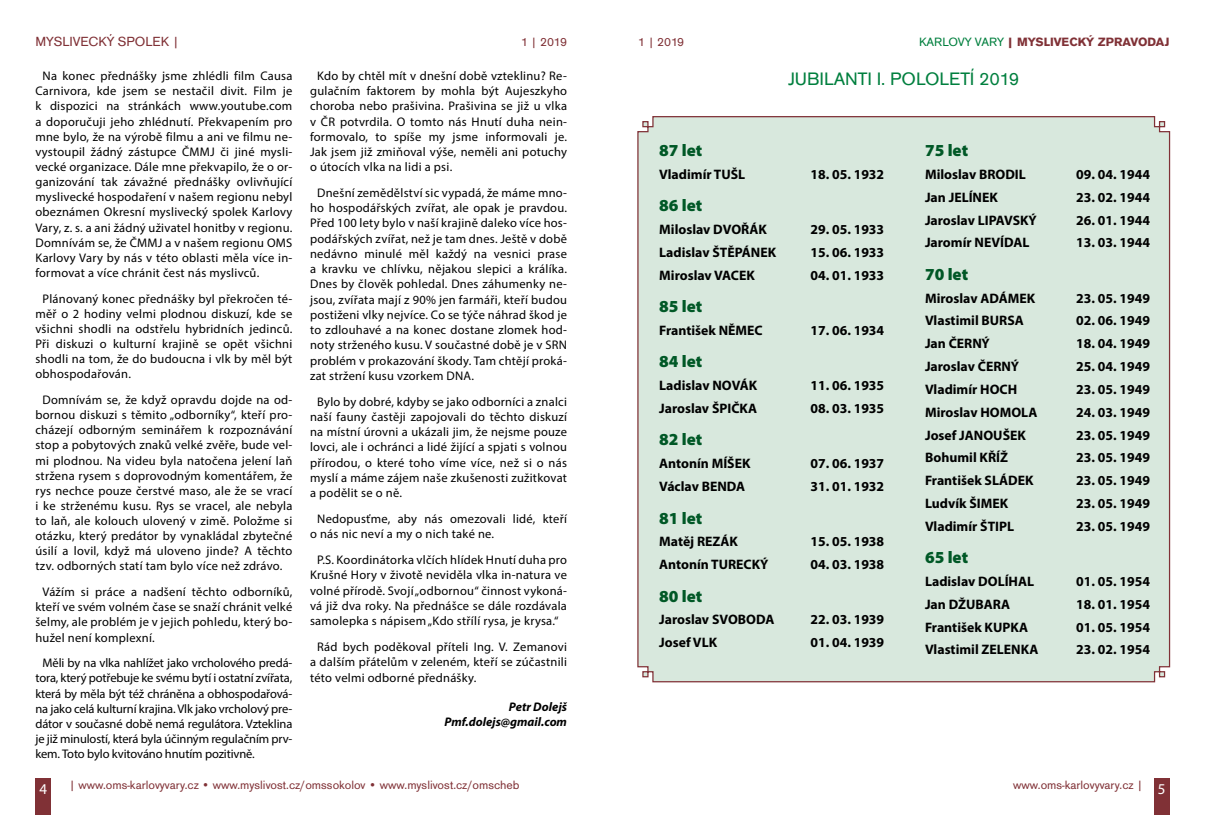
<style>
.page{position:relative;width:1205px;height:815px;background:#fff}
.page>*{position:absolute;margin:0;border:0;box-sizing:border-box;transform-origin:0 0}
.t1{font:18.75px "Accius TEE";color:#007f3e}
.t2{font:900 16.88px "Myriad Pro";color:#005826}
.t3{font:15px "Myriad Pro";color:#fff}
.t4{font:700 13.75px "Myriad Pro";color:#000}
.t5{font:13.75px "Accius TEE";color:#803136}
.t6{font:12.5px/15.1px "Myriad Pro";letter-spacing:.02em;color:#000;text-align:justify}
.t7{font:12.5px "Accius TEE";color:#803136}
.t8{font:700 12.5px "Accius TEE";color:#803136}
.t9{font:italic 700 12.5px/15px "Myriad Pro";color:#000;text-align:right}
.s1{font-weight:400;color:#007f3e}
</style>
<div class="page">
<div style="left:637px;top:116px;width:534px;height:567px;background:#d8e8dd"></div>
<div style="left:35px;top:779px;width:16px;height:36px;background:#803136"></div>
<div style="left:1153px;top:779px;width:16px;height:36px;background:#803136"></div>
<p class="t5" style="left:35px;top:34px;width:145px">MYSLIVECKÝ SPOLEK |</p>
<p class="t7" style="left:521px;top:35px;width:48px">1 | 2019</p>
<p class="t7" style="left:638px;top:35px;width:48px">1 | 2019</p>
<p class="t8" style="left:919px;top:35px;width:252px"><span class="s1">KARLOVY VARY</span> | MYSLIVECKÝ ZPRAVODAJ</p>
<p class="t6" style="left:35px;top:68px;width:258px;text-indent:7px">Na konec přednášky jsme zhlédli film Causa Carnivora, kde jsem se nestačil divit. Film je k dispozici na stránkách www.youtube.com a doporučuji jeho zhlédnutí. Překvapením pro mne bylo, že na výrobě filmu a ani ve filmu ne&shy;vystoupil žádný zástupce ČMMJ či jiné mysli&shy;vecké organizace. Dále mne překvapilo, že o or&shy;ganizování tak závažné přednášky ovlivňující myslivecké hospodaření v našem regionu nebyl obeznámen Okresní myslivecký spolek Karlovy Vary, z. s. a ani žádný uživatel honitby v regionu.<br>Domnívám se, že ČMMJ a v našem regionu OMS Karlovy Vary by nás v této oblasti měla více in&shy;formovat a více chránit čest nás myslivců.</p>
<p class="t6" style="left:35px;top:291px;width:258px;text-indent:7px">Plánovaný konec přednášky byl překročen té&shy;měř o 2 hodiny velmi plodnou diskuzí, kde se všichni shodli na odstřelu hybridních jedinců.<br>Při diskuzi o kulturní krajině se opět všichni shodli na tom, že do budoucna i vlk by měl být obhospodařován.</p>
<p class="t6" style="left:35px;top:392px;width:258px;text-indent:7px">Domnívám se, že když opravdu dojde na od&shy;bornou diskuzi s těmito „odborníky“, kteří pro&shy;cházejí odborným seminářem k rozpoznávání stop a pobytových znaků velké zvěře, bude vel&shy;mi plodnou. Na videu byla natočena jelení laň stržena rysem s doprovodným komentářem, že rys nechce pouze čerstvé maso, ale že se vrací i ke strženému kusu. Rys se vracel, ale nebyla to laň, ale kolouch ulovený v zimě. Položme si otázku, který predátor by vynakládal zbytečné úsilí a lovil, když má uloveno jinde? A těchto tzv. odborných statí tam bylo více než zdrávo.</p>
<p class="t6" style="left:35px;top:584px;width:258px;text-indent:7px">Vážím si práce a nadšení těchto odborníků, kteří ve svém volném čase se snaží chránit velké šelmy, ale problém je v jejich pohledu, který bo&shy;hužel není komplexní.</p>
<p class="t6" style="left:35px;top:655px;width:258px;text-indent:7px">Měli by na vlka nahlížet jako vrcholového predá&shy;tora, který potřebuje ke svému bytí i ostatní zvířata, která by měla být též chráněna a obhospodařová&shy;na jako celá kulturní krajina. Vlk jako vrcholový pre&shy;dátor v současné době nemá regulátora. Vzteklina je již minulostí, která byla účinným regulačním prv&shy;kem. Toto bylo kvitováno hnutím pozitivně.</p>
<p class="t6" style="left:310px;top:68px;width:258px;text-indent:7px">Kdo by chtěl mít v dnešní době vzteklinu? Re&shy;gulačním faktorem by mohla být Aujeszkyho choroba nebo prašivina. Prašivina se již u vlka v ČR potvrdila. O tomto nás Hnutí duha nein&shy;formovalo, to spíše my jsme informovali je.<br>Jak jsem již zmiňoval výše, neměli ani potuchy o útocích vlka na lidi a psi.</p>
<p class="t6" style="left:310px;top:185px;width:258px;text-indent:7px">Dnešní zemědělství sic vypadá, že máme mno&shy;ho hospodářských zvířat, ale opak je pravdou.<br>Před 100 lety bylo v naší krajině daleko více hos&shy;podářských zvířat, než je tam dnes. Ještě v době nedávno minulé měl každý na vesnici prase a kravku ve chlívku, nějakou slepici a králíka.<br>Dnes by člověk pohledal. Dnes záhumenky ne&shy;jsou, zvířata mají z 90% jen farmáři, kteří budou postiženi vlky nejvíce. Co se týče náhrad škod je to zdlouhavé a na konec dostane zlomek hod&shy;noty strženého kusu. V součastné době je v SRN problém v prokazování škody. Tam chtějí proká&shy;zat stržení kusu vzorkem DNA.</p>
<p class="t6" style="left:310px;top:394px;width:258px;text-indent:7px">Bylo by dobré, kdyby se jako odborníci a znalci naší fauny častěji zapojovali do těchto diskuzí na místní úrovni a ukázali jim, že nejsme pouze lovci, ale i ochránci a lidé žijící a spjati s volnou přírodou, o které toho víme více, než si o nás myslí a máme zájem naše zkušenosti zužitkovat a podělit se o ně.</p>
<p class="t6" style="left:310px;top:511px;width:258px;text-indent:7px">Nedopusťme, aby nás omezovali lidé, kteří o nás nic neví a my o nich také ne.</p>
<p class="t6" style="left:310px;top:552px;width:258px;text-indent:7px">P.S. Koordinátorka vlčích hlídek Hnutí duha pro Krušné Hory v životě neviděla vlka in-‑natura ve volné přírodě. Svojí „odbornou“ činnost vykoná&shy;vá již dva roky. Na přednášce se dále rozdávala samolepka s nápisem „Kdo střílí rysa, je krysa.“</p>
<p class="t6" style="left:310px;top:639px;width:258px;text-indent:7px">Rád bych poděkoval příteli Ing. V. Zemanovi a dalším přátelům v zeleném, kteří se zúčastnili této velmi odborné přednášky.</p>
<p class="t9" style="left:444px;top:699px;width:124px">Petr Dolejš<br>Pmf.dolejs@gmail.com</p>
<h1 class="t1" style="left:788px;top:68px;width:233px">JUBILANTI I. POLOLETÍ 2019</h1>
<h2 class="t2" style="left:659px;top:141px;width:45px">87 let</h2>
<p class="t4" style="left:659px;top:165px;width:88px">Vladimír TUŠL</p>
<p class="t4" style="left:810px;top:165px;width:75px">18. 05. 1932</p>
<h2 class="t2" style="left:659px;top:196px;width:45px">86 let</h2>
<p class="t4" style="left:659px;top:221px;width:109px">Miloslav DVOŘÁK</p>
<p class="t4" style="left:810px;top:221px;width:75px">29. 05. 1933</p>
<p class="t4" style="left:659px;top:243px;width:118px">Ladislav ŠTĚPÁNEK</p>
<p class="t4" style="left:810px;top:243px;width:75px">15. 06. 1933</p>
<p class="t4" style="left:659px;top:266px;width:97px">Miroslav VACEK</p>
<p class="t4" style="left:810px;top:266px;width:75px">04. 01. 1933</p>
<h2 class="t2" style="left:659px;top:297px;width:45px">85 let</h2>
<p class="t4" style="left:659px;top:321px;width:105px">František NĚMEC</p>
<p class="t4" style="left:810px;top:321px;width:75px">17. 06. 1934</p>
<h2 class="t2" style="left:659px;top:352px;width:45px">84 let</h2>
<p class="t4" style="left:659px;top:377px;width:99px">Ladislav NOVÁK</p>
<p class="t4" style="left:810px;top:377px;width:75px">11. 06. 1935</p>
<p class="t4" style="left:659px;top:399px;width:99px">Jaroslav ŠPIČKA</p>
<p class="t4" style="left:810px;top:399px;width:75px">08. 03. 1935</p>
<h2 class="t2" style="left:659px;top:430px;width:45px">82 let</h2>
<p class="t4" style="left:659px;top:455px;width:93px">Antonín MÍŠEK</p>
<p class="t4" style="left:810px;top:455px;width:75px">07. 06. 1937</p>
<p class="t4" style="left:659px;top:477px;width:88px">Václav BENDA</p>
<p class="t4" style="left:810px;top:477px;width:75px">31. 01. 1932</p>
<h2 class="t2" style="left:659px;top:508px;width:45px">81 let</h2>
<p class="t4" style="left:659px;top:533px;width:80px">Matěj REZÁK</p>
<p class="t4" style="left:810px;top:533px;width:75px">15. 05. 1938</p>
<p class="t4" style="left:659px;top:556px;width:111px">Antonín TURECKÝ</p>
<p class="t4" style="left:810px;top:556px;width:75px">04. 03. 1938</p>
<h2 class="t2" style="left:659px;top:586px;width:45px">80 let</h2>
<p class="t4" style="left:659px;top:611px;width:117px">Jaroslav SVOBODA</p>
<p class="t4" style="left:810px;top:611px;width:75px">22. 03. 1939</p>
<p class="t4" style="left:659px;top:634px;width:59px">Josef VLK</p>
<p class="t4" style="left:810px;top:634px;width:75px">01. 04. 1939</p>
<h2 class="t2" style="left:925px;top:141px;width:45px">75 let</h2>
<p class="t4" style="left:925px;top:165px;width:102px">Miloslav BRODIL</p>
<p class="t4" style="left:1076px;top:165px;width:75px">09. 04. 1944</p>
<p class="t4" style="left:925px;top:188px;width:74px">Jan JELÍNEK</p>
<p class="t4" style="left:1076px;top:188px;width:75px">23. 02. 1944</p>
<p class="t4" style="left:925px;top:211px;width:113px">Jaroslav LIPAVSKÝ</p>
<p class="t4" style="left:1076px;top:211px;width:75px">26. 01. 1944</p>
<p class="t4" style="left:925px;top:234px;width:106px">Jaromír NEVÍDAL</p>
<p class="t4" style="left:1076px;top:234px;width:75px">13. 03. 1944</p>
<h2 class="t2" style="left:925px;top:265px;width:45px">70 let</h2>
<p class="t4" style="left:925px;top:289px;width:112px">Miroslav ADÁMEK</p>
<p class="t4" style="left:1076px;top:289px;width:75px">23. 05. 1949</p>
<p class="t4" style="left:925px;top:312px;width:100px">Vlastimil BURSA</p>
<p class="t4" style="left:1076px;top:312px;width:75px">02. 06. 1949</p>
<p class="t4" style="left:925px;top:335px;width:66px">Jan ČERNÝ</p>
<p class="t4" style="left:1076px;top:335px;width:75px">18. 04. 1949</p>
<p class="t4" style="left:925px;top:357px;width:96px">Jaroslav ČERNÝ</p>
<p class="t4" style="left:1076px;top:357px;width:75px">25. 04. 1949</p>
<p class="t4" style="left:925px;top:380px;width:94px">Vladimír HOCH</p>
<p class="t4" style="left:1076px;top:380px;width:75px">23. 05. 1949</p>
<p class="t4" style="left:925px;top:403px;width:114px">Miroslav HOMOLA</p>
<p class="t4" style="left:1076px;top:403px;width:75px">24. 03. 1949</p>
<p class="t4" style="left:925px;top:426px;width:102px">Josef JANOUŠEK</p>
<p class="t4" style="left:1076px;top:426px;width:75px">23. 05. 1949</p>
<p class="t4" style="left:925px;top:449px;width:84px">Bohumil KŘÍŽ</p>
<p class="t4" style="left:1076px;top:449px;width:75px">23. 05. 1949</p>
<p class="t4" style="left:925px;top:472px;width:110px">František SLÁDEK</p>
<p class="t4" style="left:1076px;top:472px;width:75px">23. 05. 1949</p>
<p class="t4" style="left:925px;top:494px;width:85px">Ludvík ŠIMEK</p>
<p class="t4" style="left:1076px;top:494px;width:75px">23. 05. 1949</p>
<p class="t4" style="left:925px;top:517px;width:91px">Vladimír ŠTIPL</p>
<p class="t4" style="left:1076px;top:517px;width:75px">23. 05. 1949</p>
<h2 class="t2" style="left:925px;top:548px;width:45px">65 let</h2>
<p class="t4" style="left:925px;top:572px;width:111px">Ladislav DOLÍHAL</p>
<p class="t4" style="left:1076px;top:572px;width:75px">01. 05. 1954</p>
<p class="t4" style="left:925px;top:595px;width:87px">Jan DŽUBARA</p>
<p class="t4" style="left:1076px;top:595px;width:75px">18. 01. 1954</p>
<p class="t4" style="left:925px;top:618px;width:104px">František KUPKA</p>
<p class="t4" style="left:1076px;top:618px;width:75px">01. 05. 1954</p>
<p class="t4" style="left:925px;top:641px;width:115px">Vlastimil ZELENKA</p>
<p class="t4" style="left:1076px;top:641px;width:75px">23. 02. 1954</p>
<p class="t7" style="left:69px;top:778px;width:452px">| www.oms‑karlovyvary.cz • www.myslivost.cz/omssokolov • www.myslivost.cz/omscheb</p>
<p class="t7" style="left:1013px;top:778px;width:131px">www.oms‑karlovyvary.cz |</p>
<p class="t3" style="left:40px;top:779px;width:9px">4</p>
<p class="t3" style="left:1157px;top:779px;width:9px">5</p>
</div>
